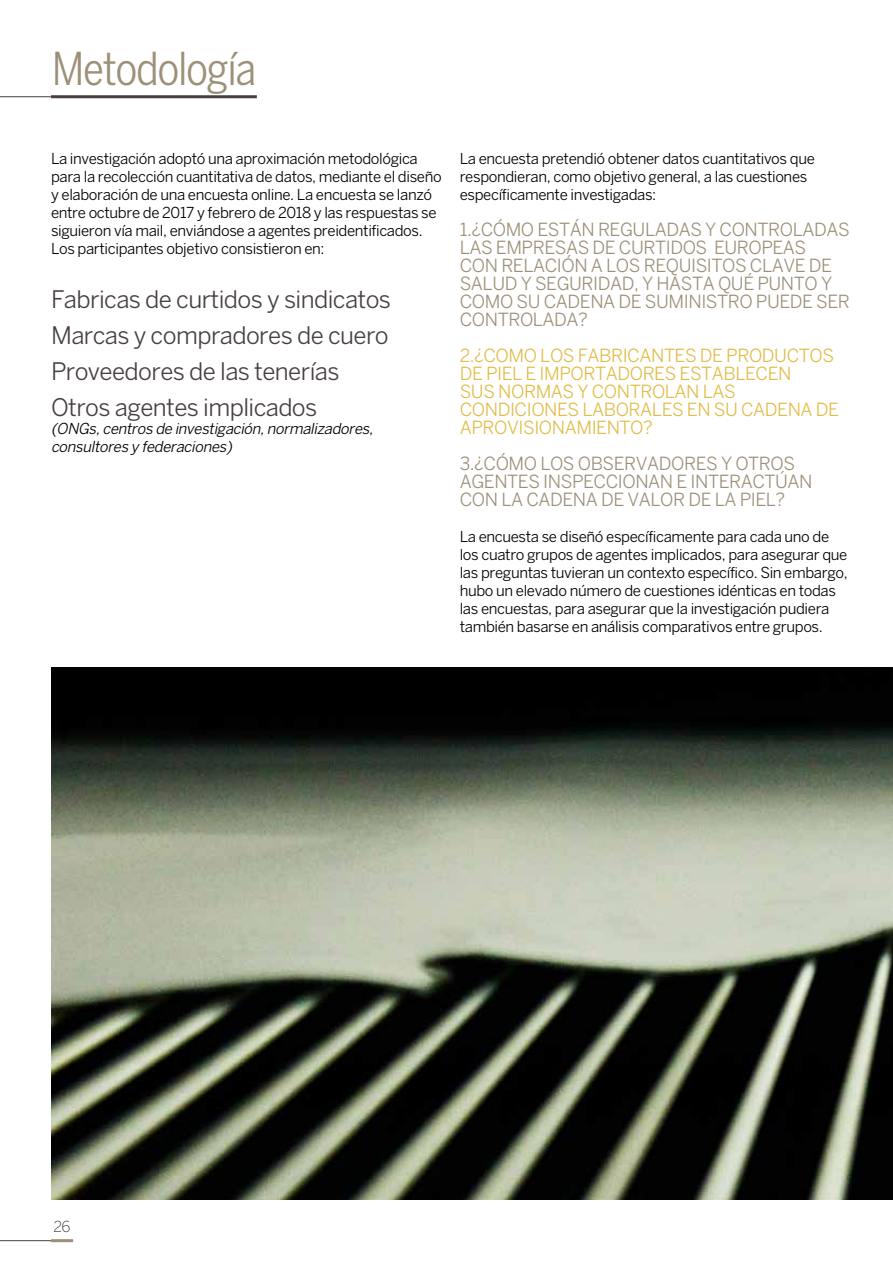
<style>
.page{position:relative;width:893px;height:1263px;background:#fff}
.page>*{position:absolute;margin:0;border:0;box-sizing:border-box;transform-origin:0 0}
.t1{font:condensed 45px "Benton Sans";letter-spacing:-.03em;color:#9d9079}
.t2{font:24px/36px "Benton Sans";letter-spacing:-.025em;color:#484040}
.t3{font:18px/18px "Benton Sans";letter-spacing:-.025em;color:#9d9079}
.t4{font:18px/18px "Benton Sans";letter-spacing:-.025em;color:#e1bc48}
.t5{font:15px/18px "Benton Sans";letter-spacing:-.025em;color:#000}
.t6{font:italic 15px/18px "Benton Sans";color:#000}
.t7{font:300 15px "Benton Sans";color:#484040}
</style>
<div class="page">
<hr style="left:0;top:1240px;width:67px;height:1px;background:#484040">
<hr style="left:51px;top:1239px;width:22px;height:3px;background:#9d9079">
<hr style="left:0;top:96px;width:155px;height:1px;background:#484040">
<hr style="left:51px;top:95px;width:206px;height:3px;background:#484040">
<img style="left:51px;top:668px;width:842px;height:532px">
<h1 class="t1" style="left:52px;top:43px;width:206px">Metodología</h1>
<p class="t5" style="left:51px;top:149px;width:392px">La investigación adoptó una aproximación metodológica para la recolección cuantitativa de datos, mediante el diseño y elaboración de una encuesta online. La encuesta se lanzó entre octubre de 2017 y febrero de 2018 y las respuestas se siguieron vía mail, enviándose a agentes preidentificados.<br>Los participantes objetivo consistieron en:</p>
<h2 class="t2" style="left:51px;top:281px;width:342px">Fabricas de curtidos y sindicatos<br>Marcas y compradores de cuero<br>Proveedores de las tenerías<br>Otros agentes implicados</h2>
<p class="t6" style="left:51px;top:419px;width:327px">(ONGs,centros de investigación,normalizadores, consultores y federaciones)</p>
<p class="t5" style="left:460px;top:149px;width:357px">La encuesta pretendió obtener datos cuantitativos que respondieran, como objetivo general, a las cuestiones específicamente investigadas:</p>
<p class="t3" style="left:460px;top:220px;width:392px">1.¿CÓMO ESTÁN REGULADAS Y CONTROLADAS LAS EMPRESAS DE CURTIDOS EUROPEAS<br>CON RELACIÓN A LOS REQUISITOS CLAVE DE SALUD Y SEGURIDAD, Y HASTA QUÉ PUNTO Y COMO SU CADENA DE SUMINISTRO PUEDE SER CONTROLADA?</p>
<p class="t4" style="left:460px;top:346px;width:381px">2.¿COMO LOS FABRICANTES DE PRODUCTOS<br>DE PIEL E IMPORTADORES ESTABLECEN<br>SUS NORMAS Y CONTROLAN LAS<br>CONDICIONES LABORALES EN SU CADENA DE<br>APROVISIONAMIENTO?</p>
<p class="t3" style="left:460px;top:454px;width:354px">3.¿CÓMO LOS OBSERVADORES Y OTROS<br>AGENTES INSPECCIONAN E INTERACTÚAN<br>CON LA CADENA DE VALOR DE LA PIEL?</p>
<p class="t5" style="left:460px;top:527px;width:389px">La encuesta se diseñó específicamente para cada uno de los cuatro grupos de agentes implicados, para asegurar que las preguntas tuvieran un contexto específico. Sin embargo, hubo un elevado número de cuestiones idénticas en todas las encuestas, para asegurar que la investigación pudiera también basarse en análisis comparativos entre grupos.</p>
<p class="t7" style="left:54px;top:1218px;width:18px">26</p>
</div>
